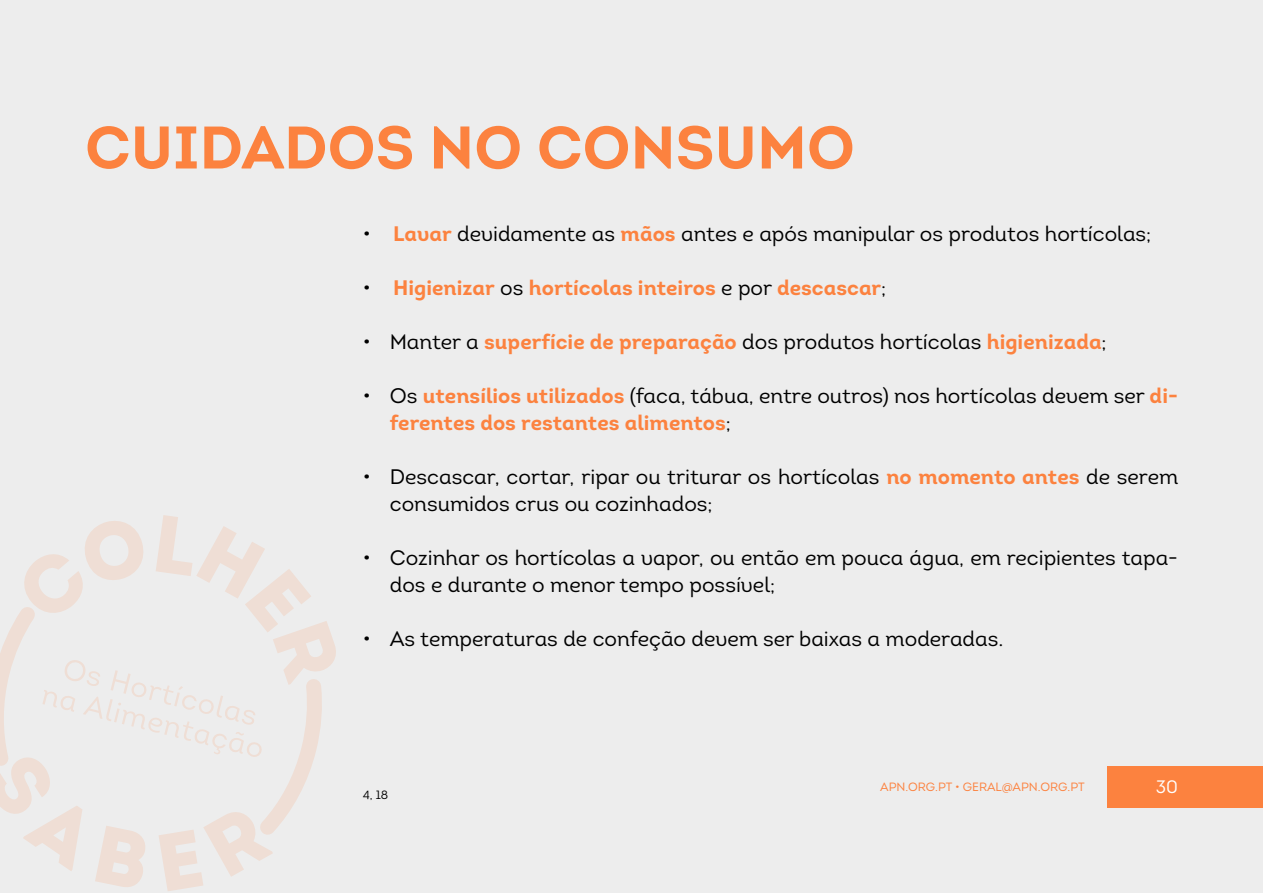
<style>
.page{position:relative;width:1263px;height:893px;background:#ededed}
.page>*{position:absolute;margin:0;border:0;box-sizing:border-box;transform-origin:0 0}
.t1{font:60px "Intro Bold Alt";color:#fc823f}
.t2{font:21px/27px "Intro Book Alt";color:#000}
.t3{font:21px "Intro Bold Alt";color:#fc823f}
.t4{font:18px "Intro Book Alt";color:#fff}
.t5{font:12px "Intro";color:#fc823f}
.t6{font:12px "Intro";color:#000}
.s1{font-family:"Intro Bold Alt";color:#fc823f}
.s2{font-family:"Intro Book Alt";color:#000}
</style>
<div class="page">
<div style="left:1107px;top:767px;width:156px;height:41px;background:#fc823f"></div>
<svg style="left:24px;top:515px;width:312px;height:148px"></svg>
<svg style="left:0;top:594px;width:332px;height:297px"></svg>
<h1 class="t1" style="left:85px;top:109px;width:771px">CUIDADOS NO CONSUMO</h1>
<p class="t2" style="left:363px;top:220px;width:790px">• <span class="s1">Lavar</span> devidamente as <span class="s1">mãos</span> antes e após manipular os produtos hortícolas;</p>
<p class="t3" style="left:363px;top:274px;width:525px"><span class="s2">•</span> Higienizar <span class="s2">os</span> hortícolas inteiros <span class="s2">e por</span> descascar<span class="s2">;</span></p>
<p class="t3" style="left:363px;top:328px;width:745px"><span class="s2">• Manter a</span> superfície de preparação <span class="s2">dos produtos hortícolas</span> higienizada<span class="s2">;</span></p>
<p class="t2" style="left:363px;top:382px;width:817px">• Os <span class="s1">utensílios utilizados</span> (faca, tábua, entre outros) nos hortícolas devem ser <span class="s1">di-</span></p>
<p class="t3" style="left:390px;top:409px;width:343px">ferentes dos restantes alimentos<span class="s2">;</span></p>
<p class="t2" style="left:390px;top:463px;width:790px;text-indent:-27px">• Descascar, cortar, ripar ou triturar os hortícolas <span class="s1">no momento antes</span> de serem consumidos crus ou cozinhados;</p>
<p class="t2" style="left:390px;top:544px;width:790px;text-indent:-27px">• Cozinhar os hortícolas a vapor, ou então em pouca água, em recipientes tapa&shy;dos e durante o menor tempo possível;</p>
<p class="t2" style="left:363px;top:625px;width:642px">• As temperaturas de confeção devem ser baixas a moderadas.</p>
<p class="t6" style="left:363px;top:788px;width:27px">4, 18</p>
<p class="t5" style="left:880px;top:780px;width:206px">APN.ORG.PT • GERAL@APN.ORG.PT</p>
<p class="t4" style="left:1156px;top:776px;width:24px">30</p>
</div>
